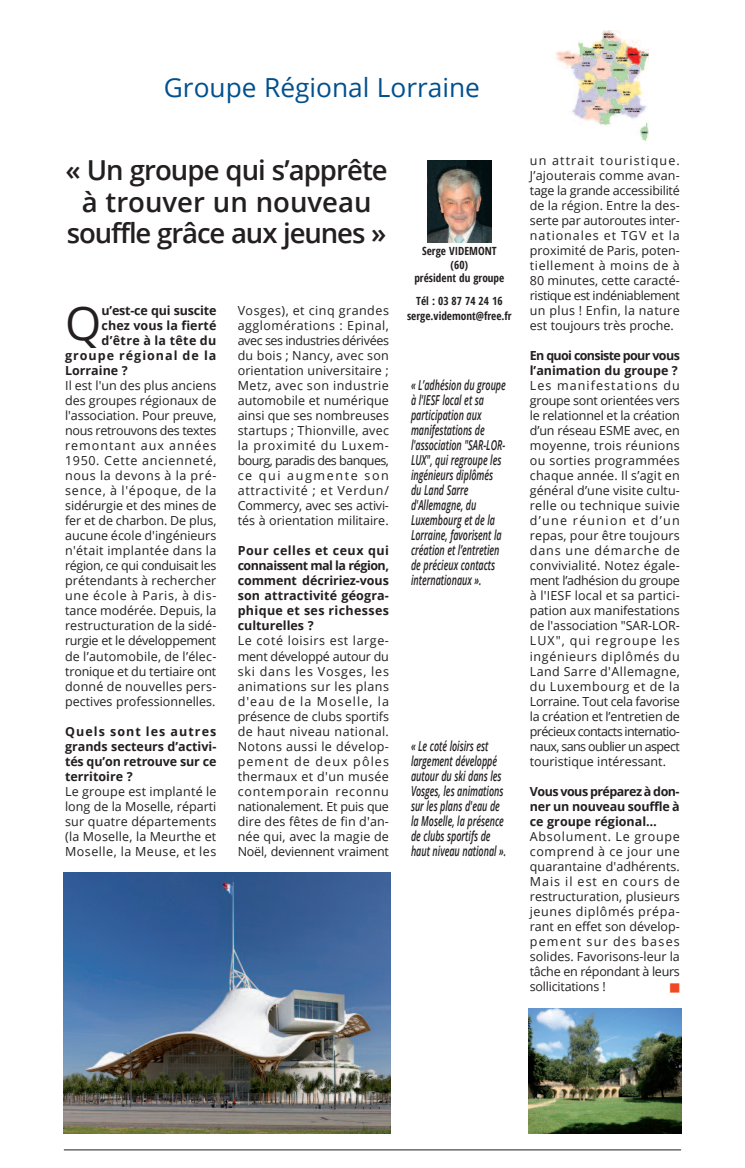
<style>
.page{position:relative;width:745px;height:1168px;background:#fff}
.page>*{position:absolute;margin:0;border:0;box-sizing:border-box;transform-origin:0 0}
.t1{font:46.5px "Open Sans";color:#231f20}
.t2{font:600 27.5px/31.2px "Open Sans";letter-spacing:-.035em;color:#231f20;text-align:center}
.t3{font:26.25px "Open Sans";color:#01508e}
.t4{font:italic 600 13.75px/15px "Open Sans";color:#231f20;scale:.65 1}
.t5{font:12.5px/15px "Open Sans";color:#231f20;text-align:justify}
.t6{font:700 12.5px/15px "Open Sans";color:#231f20;text-align:justify}
.t7{font:700 12.5px/15px "Open Sans";letter-spacing:-.05em;color:#231f20}
.t8{font:700 12.5px "Open Sans";letter-spacing:.08em;color:#231f20}
.t9{font:700 12.5px "Open Sans";letter-spacing:.03em;color:#231f20}
.t10{font:700 condensed 11.25px/13.6px "Open Sans";color:#231f20;text-align:center}
.t11{font:10px "Zapf Dingbats IT Cby BT";color:#f04822}
</style>
<div class="page">
<img style="left:554px;top:30px;width:94px;height:111px">
<img style="left:427px;top:161px;width:64px;height:81px">
<img style="left:64px;top:872px;width:326px;height:261px">
<img style="left:528px;top:1008px;width:152px;height:125px">
<hr style="left:64px;top:1149px;width:616px;height:1px;background:#231f20">
<h3 class="t3" style="left:164px;top:69px;width:317px">Groupe Régional Lorraine</h3>
<h2 class="t2" style="left:65px;top:154px;width:323px">« Un groupe qui s’apprête à trouver un nouveau souffle grâce aux jeunes »</h2>
<h1 class="t1" style="left:65px;top:290px;width:38px">Q</h1>
<p class="t6" style="left:101px;top:303px;width:116px">u’est-ce qui suscite</p>
<p class="t6" style="left:101px;top:318px;width:116px">chez vous la fierté</p>
<p class="t9" style="left:101px;top:332px;width:116px">d’être à la tête du</p>
<p class="t8" style="left:65px;top:347px;width:153px">groupe régional de la</p>
<p class="t6" style="left:65px;top:363px;width:64px">Lorraine ?</p>
<p class="t5" style="left:65px;top:378px;width:153px">Il est l'un des plus anciens des groupes régionaux de l'association. Pour preuve, nous retrouvons des textes remontant aux années 1950. Cette ancienneté, nous la devons à la pré&shy;sence, à l'époque, de la sidérurgie et des mines de fer et de charbon. De plus, aucune école d'ingénieurs n'était implantée dans la région, ce qui conduisait les prétendants à rechercher une école à Paris, à dis&shy;tance modérée. Depuis, la restructuration de la sidé&shy;rurgie et le développement de l’automobile, de l’élec&shy;tronique et du tertiaire ont donné de nouvelles pers&shy;pectives professionnelles.</p>
<p class="t6" style="left:65px;top:723px;width:153px">Quels sont les autres grands secteurs d’activi&shy;tés qu’on retrouve sur ce territoire ?</p>
<p class="t5" style="left:65px;top:783px;width:153px">Le groupe est implanté le long de la Moselle, réparti sur quatre départements (la Moselle, la Meurthe et Moselle, la Meuse, et les</p>
<p class="t5" style="left:237px;top:303px;width:153px">Vosges), et cinq grandes agglomérations : Epinal, avec ses industries dérivées du bois ; Nancy, avec son orientation universitaire ; Metz, avec son industrie automobile et numérique ainsi que ses nombreuses startups ; Thionville, avec la proximité du Luxem&shy;bourg, paradis des banques, ce qui augmente son attractivité ; et Verdun/ Commercy, avec ses activi&shy;tés à orientation militaire.</p>
<p class="t6" style="left:237px;top:543px;width:153px">Pour celles et ceux qui connaissent mal la région, comment décririez-vous son attractivité géogra&shy;phique et ses richesses culturelles ?</p>
<p class="t5" style="left:237px;top:633px;width:153px">Le coté loisirs est large&shy;ment développé autour du ski dans les Vosges, les animations sur les plans d'eau de la Moselle, la présence de clubs sportifs de haut niveau national.<br>Notons aussi le dévelop&shy;pement de deux pôles thermaux et d'un musée contemporain reconnu nationalement. Et puis que dire des fêtes de fin d'an&shy;née qui, avec la magie de Noël, deviennent vraiment</p>
<p class="t10" style="left:414px;top:244px;width:91px">Serge VIdeMont (60)<br>président du groupe</p>
<p class="t10" style="left:407px;top:293px;width:106px;line-height:15px">tél : 03 87 74 24 16 serge.videmont@free.fr</p>
<p class="t4" style="left:411px;top:377px;width:147px">« L’adhésion du groupe à l'IESF local et sa participation aux manifestations de l'association "SAR-LOR-<br>LUX", qui regroupe les ingénieurs diplômés du Land Sarre d'Allemagne, du<br>Luxembourg et de la<br>Lorraine, favorisent la création et l’entretien de précieux contacts internationaux ».</p>
<p class="t4" style="left:411px;top:737px;width:148px">« Le coté loisirs est largement développé autour du ski dans les<br>Vosges, les animations sur les plans d'eau de la Moselle, la présence de clubs sportifs de haut niveau national ».</p>
<p class="t5" style="left:529px;top:153px;width:151px">un attrait touristique.<br>J’ajouterais comme avan&shy;tage la grande accessibilité de la région. Entre la des&shy;serte par autoroutes inter&shy;nationales et TGV et la proximité de Paris, poten&shy;tiellement à moins de à 80 minutes, cette caracté&shy;ristique est indéniablement un plus ! Enfin, la nature est toujours très proche.</p>
<p class="t7" style="left:529px;top:348px;width:151px">En quoi consiste pour vous l’animation du groupe ?</p>
<p class="t5" style="left:529px;top:378px;width:151px">Les manifestations du groupe sont orientées vers le relationnel et la création d’un réseau ESME avec, en moyenne, trois réunions ou sorties programmées chaque année. Il s’agit en général d’une visite cultu&shy;relle ou technique suivie d’une réunion et d’un repas, pour être toujours dans une démarche de convivialité. Notez égale&shy;ment l’adhésion du groupe à l'IESF local et sa partici&shy;pation aux manifestations de l'association "SAR-LOR-LUX", qui regroupe les ingénieurs diplômés du Land Sarre d'Allemagne, du Luxembourg et de la Lorraine. Tout cela favorise la création et l’entretien de précieux contacts internatio&shy;naux, sans oublier un aspect touristique intéressant.</p>
<p class="t6" style="left:529px;top:783px;width:151px">Vous vous préparez à don&shy;ner un nouveau souffle à ce groupe régional…</p>
<p class="t5" style="left:529px;top:828px;width:151px">Absolument. Le groupe comprend à ce jour une quarantaine d'adhérents.<br>Mais il est en cours de restructuration, plusieurs jeunes diplômés prépa&shy;rant en effet son dévelop&shy;pement sur des bases solides. Favorisons-leur la tâche en répondant à leurs sollicitations !</p>
<p class="t11" style="left:669px;top:982px;width:11px">■</p>
</div>
